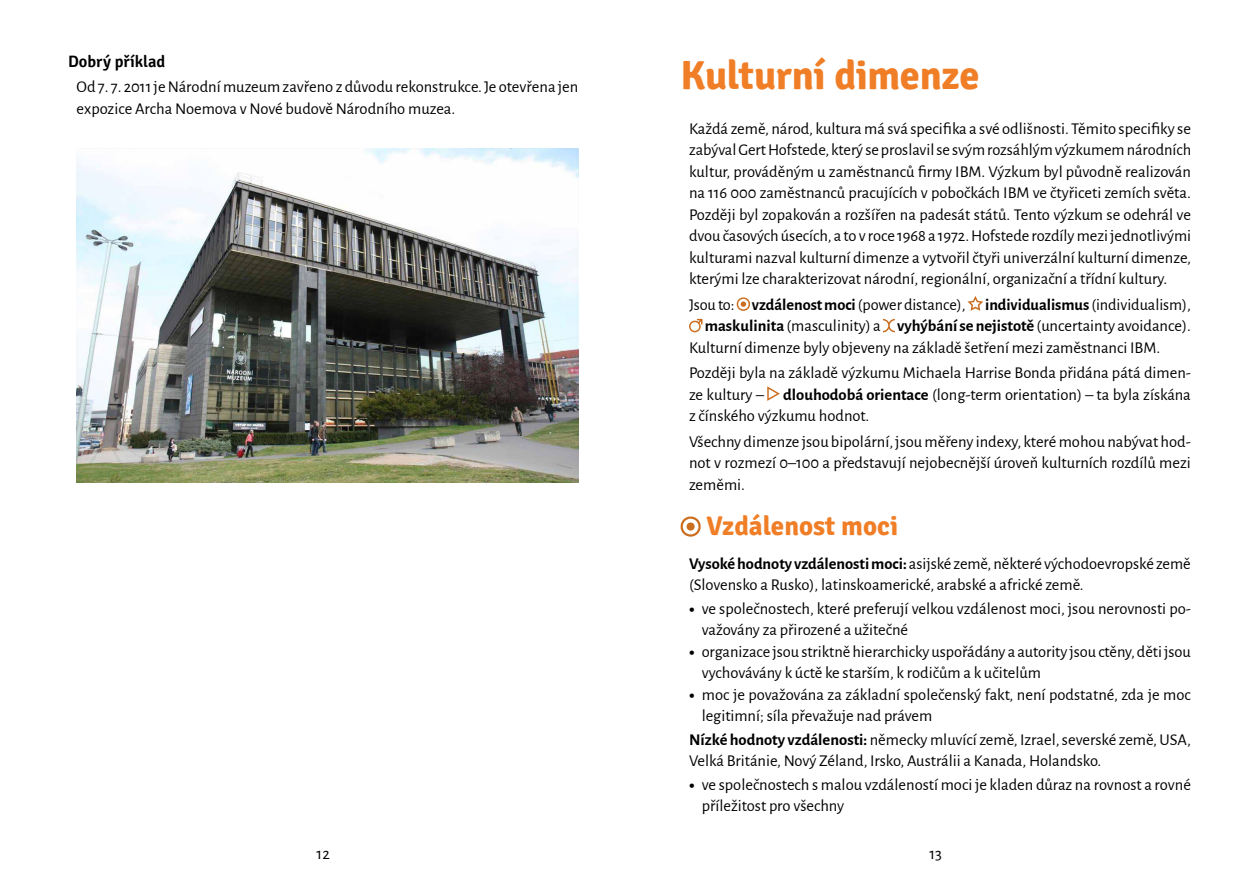
<style>
.page{position:relative;width:1259px;height:893px;background:#fff}
.page>*{position:absolute;margin:0;border:0;box-sizing:border-box;transform-origin:0 0}
.t1{font:700 40.5px "Signika";letter-spacing:-.01em;color:#f07e26}
.t2{font:700 27px "Signika";color:#f07e26}
.t3{font:16.5px/21.5px "Alegreya Sans";color:#000}
.t4{font:600 16.5px "Signika";color:#000}
.s1{font-weight:700}
.s2{font-family:"Myriad Pro";font-weight:700}
</style>
<div class="page">
<svg style="left:736px;top:297px;width:14px;height:14px"></svg>
<svg style="left:967px;top:296px;width:16px;height:15px"></svg>
<svg style="left:689px;top:319px;width:13px;height:13px"></svg>
<svg style="left:883px;top:319px;width:12px;height:13px"></svg>
<svg style="left:767px;top:386px;width:13px;height:15px"></svg>
<svg style="left:680px;top:516px;width:21px;height:21px"></svg>
<img style="left:77px;top:149px;width:501px;height:334px">
<p class="t4" style="left:68px;top:51px;width:99px">Dobrý příklad</p>
<p class="t3" style="left:77px;top:75px;width:503px">Od 7. 7. 2011 je Národní muzeum zavřeno z důvodu rekonstrukce. Je otevřena jen expozice Archa Noemova v Nové budově Národního muzea.</p>
<h1 class="t1" style="left:680px;top:51px;width:301px">Kulturní dimenze</h1>
<p class="t3" style="left:689px;top:117px;width:504px;text-align:justify">Každá země, národ, kultura má svá specifika a své odlišnosti. Těmito specifiky se zabýval Gert Hofstede, který se proslavil se svým rozsáhlým výzkumem národních kultur, prováděným u zaměstnanců firmy IBM. Výzkum byl původně realizován na 116 000 zaměstnanců pracujících v pobočkách IBM ve čtyřiceti zemích světa.<br>Později byl zopakován a rozšířen na padesát států. Tento výzkum se odehrál ve dvou časových úsecích, a to v roce 1968 a 1972. Hofstede rozdíly mezi jednotlivými kulturami nazval kulturní dimenze a vytvořil čtyři univerzální kulturní dimenze, kterými lze charakterizovat národní, regionální, organizační a třídní kultury.</p>
<p class="t3" style="left:689px;top:293px;width:503px">Jsou to: <span class="s1">vzdálenost moci</span> (power distance), <span class="s1">individualismus</span> (individualism),</p>
<p class="t3" style="left:704px;top:314px;width:488px"><span class="s1">maskulinita</span> (masculinity) a <span class="s1">vyhýbání se nejistotě</span> (uncertainty avoidance).</p>
<p class="t3" style="left:689px;top:336px;width:472px">Kulturní dimenze byly objeveny na základě šetření mezi zaměstnanci IBM.</p>
<p class="t3" style="left:689px;top:361px;width:503px;text-align:justify">Později byla na základě výzkumu Michaela Harrise Bonda přidána pátá dimen&shy;ze kultury – <span class="s1">dlouhodobá orientace</span> (long-term orientation) – ta byla získána z čínského výzkumu hodnot.</p>
<p class="t3" style="left:689px;top:430px;width:503px;text-align:justify">Všechny dimenze jsou bipolární, jsou měřeny indexy, které mohou nabývat hod&shy;not v rozmezí 0–100 a představují nejobecnější úroveň kulturních rozdílů mezi zeměmi.</p>
<h2 class="t2" style="left:706px;top:509px;width:193px">Vzdálenost moci</h2>
<p class="t3" style="left:689px;top:552px;width:503px"><span class="s1">Vysoké hodnoty vzdálenosti moci:</span> asijské země, některé východoevropské země (Slovensko a Rusko), latinskoamerické, arabské a africké země.</p>
<p class="t3" style="left:702px;top:597px;width:490px;text-indent:-13px"><span class="s2">•</span> ve společnostech, které preferují velkou vzdálenost moci, jsou nerovnosti po&shy;važovány za přirozené a užitečné</p>
<p class="t3" style="left:702px;top:640px;width:490px;text-indent:-13px"><span class="s2">•</span> organizace jsou striktně hierarchicky uspořádány a autority jsou ctěny, děti jsou vychovávány k úctě ke starším, k rodičům a k učitelům</p>
<p class="t3" style="left:702px;top:683px;width:490px;text-indent:-13px"><span class="s2">•</span> moc je považována za základní společenský fakt, není podstatné, zda je moc legitimní; síla převažuje nad právem</p>
<p class="t3" style="left:689px;top:728px;width:503px"><span class="s1">Nízké hodnoty vzdálenosti:</span> německy mluvící země, Izrael, severské země, USA,<br>Velká Británie, Nový Zéland, Irsko, Austrálii a Kanada, Holandsko.</p>
<p class="t3" style="left:702px;top:773px;width:490px;text-indent:-13px"><span class="s2">•</span> ve společnostech s malou vzdáleností moci je kladen důraz na rovnost a rovné příležitost pro všechny</p>
<p class="t3" style="left:317px;top:842px;width:15px">12</p>
<p class="t3" style="left:929px;top:842px;width:14px">13</p>
</div>
